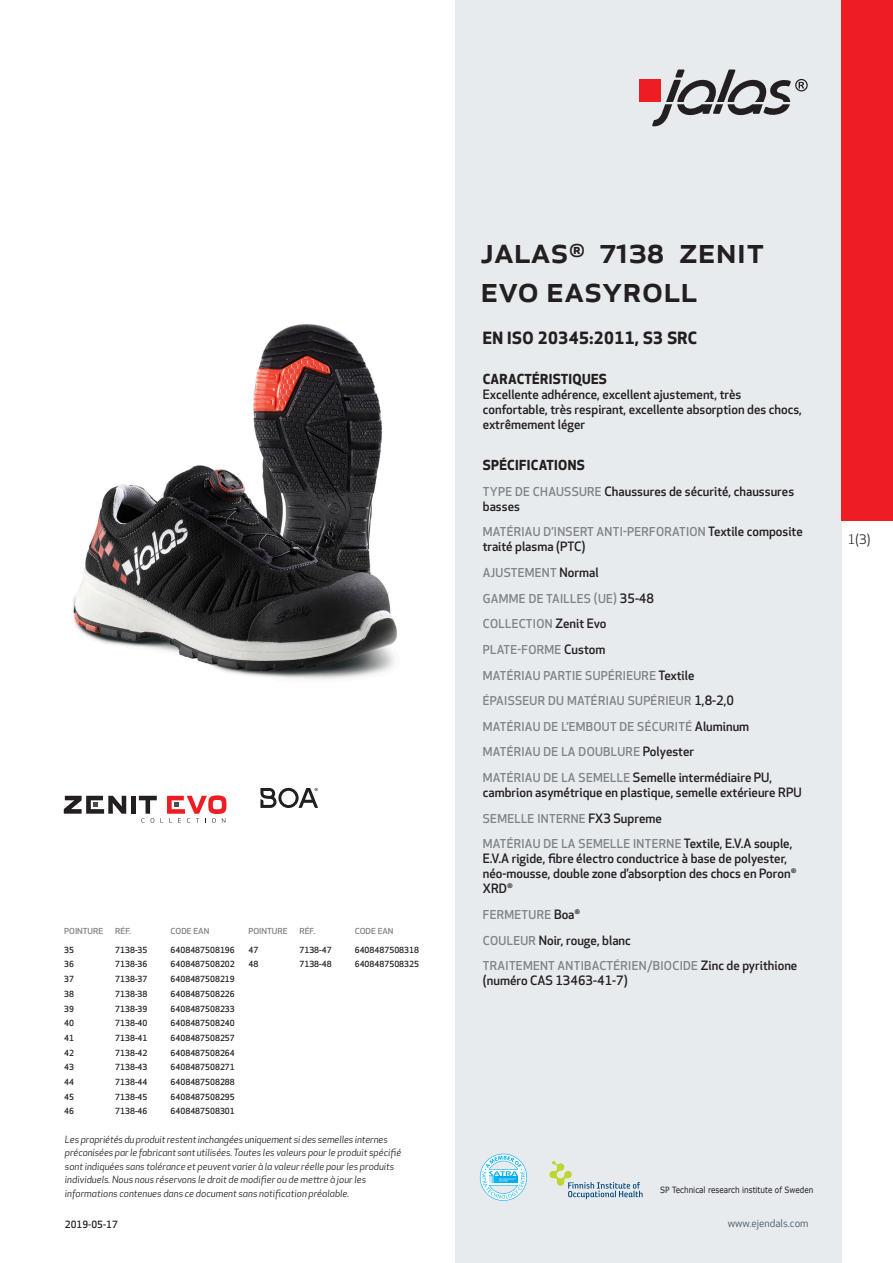
<style>
.page{position:relative;width:893px;height:1263px;background:#fff}
.page>*{position:absolute;margin:0;border:0;box-sizing:border-box;transform-origin:0 0}
.prodname{font:500 36px/39px "Apex New";color:#231f20}
.Funktion_body{font:700 16.5px "Apex New";letter-spacing:.025em;color:#231f20}
.Funktion_body-2{font:700 13.5px "Apex New";letter-spacing:.025em;color:#231f20}
.t1{font:12.75px "Apex New";color:#231f20}
.Funktion_body-3{font:500 12.6px/15px "Apex New";color:#231f20}
.Funktion_body-4{font:500 12px "Apex New";letter-spacing:.025em;color:#808285}
.t2{font:10.5px "Apex New";color:#405968}
.t3{font:italic 9.75px/13.5px "Apex New";color:#231f20}
.Sidfot_datum{font:500 9.75px "Apex New";color:#231f20}
.t4{font:8.55px "Verdana";color:#231f20;scale:.85 1}
.ArticleTable_body{font:500 8.25px "Apex New";color:#231f20}
.ArticeTable_header{font:500 8.1px "Apex New";color:#808285;scale:1.06 1}
.s1{font-size:12px;color:#808285}
.s2{font-size:12.6px;color:#231f20}
</style>
<div class="page">
<div style="left:455px;top:0;width:387px;height:1263px;background:#e8ebee"></div>
<svg style="left:549px;top:1161px;width:94px;height:38px"></svg>
<svg style="left:480px;top:1154px;width:47px;height:47px"></svg>
<div style="left:639px;top:80px;width:22px;height:22px;background:#ee1d23"></div>
<svg style="left:652px;top:70px;width:156px;height:56px"></svg>
<div style="left:842px;top:0;width:51px;height:520px;background:#ee1d23"></div>
<img style="left:73px;top:324px;width:324px;height:355px">
<hr style="left:131px;top:796px;width:4px;height:18px;background:#231f20">
<svg style="left:64px;top:796px;width:62px;height:18px"></svg>
<svg style="left:139px;top:795px;width:87px;height:28px"></svg>
<svg style="left:260px;top:788px;width:58px;height:20px"></svg>
<p class="ArticeTable_header" style="left:64px;top:925px;width:38px">POINTURE</p>
<p class="ArticeTable_header" style="left:115px;top:925px;width:16px">RÉF.</p>
<p class="ArticeTable_header" style="left:171px;top:925px;width:38px">CODE EAN</p>
<p class="ArticleTable_body" style="left:64px;top:944px;width:11px">35</p>
<p class="ArticleTable_body" style="left:115px;top:944px;width:34px">7138-35</p>
<p class="ArticleTable_body" style="left:171px;top:944px;width:66px">6408487508196</p>
<p class="ArticleTable_body" style="left:64px;top:959px;width:11px">36</p>
<p class="ArticleTable_body" style="left:115px;top:959px;width:34px">7138-36</p>
<p class="ArticleTable_body" style="left:171px;top:959px;width:66px">6408487508202</p>
<p class="ArticleTable_body" style="left:64px;top:973px;width:11px">37</p>
<p class="ArticleTable_body" style="left:115px;top:973px;width:34px">7138-37</p>
<p class="ArticleTable_body" style="left:171px;top:973px;width:66px">6408487508219</p>
<p class="ArticleTable_body" style="left:64px;top:988px;width:11px">38</p>
<p class="ArticleTable_body" style="left:115px;top:988px;width:34px">7138-38</p>
<p class="ArticleTable_body" style="left:171px;top:988px;width:66px">6408487508226</p>
<p class="ArticleTable_body" style="left:64px;top:1003px;width:11px">39</p>
<p class="ArticleTable_body" style="left:115px;top:1003px;width:34px">7138-39</p>
<p class="ArticleTable_body" style="left:171px;top:1003px;width:66px">6408487508233</p>
<p class="ArticleTable_body" style="left:64px;top:1018px;width:11px">40</p>
<p class="ArticleTable_body" style="left:115px;top:1018px;width:34px">7138-40</p>
<p class="ArticleTable_body" style="left:171px;top:1018px;width:66px">6408487508240</p>
<p class="ArticleTable_body" style="left:64px;top:1032px;width:11px">41</p>
<p class="ArticleTable_body" style="left:115px;top:1032px;width:34px">7138-41</p>
<p class="ArticleTable_body" style="left:171px;top:1032px;width:66px">6408487508257</p>
<p class="ArticleTable_body" style="left:64px;top:1047px;width:11px">42</p>
<p class="ArticleTable_body" style="left:115px;top:1047px;width:34px">7138-42</p>
<p class="ArticleTable_body" style="left:171px;top:1047px;width:66px">6408487508264</p>
<p class="ArticleTable_body" style="left:64px;top:1062px;width:11px">43</p>
<p class="ArticleTable_body" style="left:115px;top:1062px;width:34px">7138-43</p>
<p class="ArticleTable_body" style="left:171px;top:1062px;width:66px">6408487508271</p>
<p class="ArticleTable_body" style="left:64px;top:1076px;width:11px">44</p>
<p class="ArticleTable_body" style="left:115px;top:1076px;width:34px">7138-44</p>
<p class="ArticleTable_body" style="left:171px;top:1076px;width:66px">6408487508288</p>
<p class="ArticleTable_body" style="left:64px;top:1091px;width:11px">45</p>
<p class="ArticleTable_body" style="left:115px;top:1091px;width:34px">7138-45</p>
<p class="ArticleTable_body" style="left:171px;top:1091px;width:66px">6408487508295</p>
<p class="ArticleTable_body" style="left:64px;top:1106px;width:11px">46</p>
<p class="ArticleTable_body" style="left:115px;top:1106px;width:34px">7138-46</p>
<p class="ArticleTable_body" style="left:171px;top:1106px;width:66px">6408487508301</p>
<p class="ArticeTable_header" style="left:248px;top:925px;width:38px">POINTURE</p>
<p class="ArticeTable_header" style="left:299px;top:925px;width:16px">RÉF.</p>
<p class="ArticeTable_header" style="left:355px;top:925px;width:38px">CODE EAN</p>
<p class="ArticleTable_body" style="left:248px;top:944px;width:11px">47</p>
<p class="ArticleTable_body" style="left:299px;top:944px;width:34px">7138-47</p>
<p class="ArticleTable_body" style="left:355px;top:944px;width:66px">6408487508318</p>
<p class="ArticleTable_body" style="left:248px;top:959px;width:11px">48</p>
<p class="ArticleTable_body" style="left:299px;top:959px;width:34px">7138-48</p>
<p class="ArticleTable_body" style="left:355px;top:959px;width:66px">6408487508325</p>
<p class="t3" style="left:65px;top:1132px;width:338px">Les propriétés du produit restent inchangées uniquement si des semelles internes préconisées par le fabricant sont utilisées. Toutes les valeurs pour le produit spécifié sont indiquées sans tolérance et peuvent varier à la valeur réelle pour les produits individuels. Nous nous réservons le droit de modifier ou de mettre à jour les informations contenues dans ce document sans notification préalable.</p>
<p class="Sidfot_datum" style="left:65px;top:1218px;width:54px">2019-05-17</p>
<p class="prodname" style="left:480px;top:230px;width:285px">JALAS<sup>®</sup> 7138 Zenit<br>Evo Easyroll</p>
<p class="Funktion_body" style="left:483px;top:326px;width:216px">EN ISO 20345:2011, S3 SRC</p>
<p class="Funktion_body-2" style="left:483px;top:370px;width:126px">CARACTÉRISTIQUES</p>
<p class="Funktion_body-3" style="left:483px;top:387px;width:321px">Excellente adhérence, excellent ajustement, très confortable, très respirant, excellente absorption des chocs, extrêmement léger</p>
<p class="Funktion_body-2" style="left:483px;top:455px;width:103px">SPÉCIFICATIONS</p>
<p class="Funktion_body-3" style="left:483px;top:483px;width:313px"><span class="s1">TYPE DE CHAUSSURE</span> Chaussures de sécurité, chaussures basses</p>
<p class="Funktion_body-4" style="left:483px;top:524px;width:321px">MATÉRIAU D’INSERT ANTI-PERFORATION <span class="s2">Textile composite</span></p>
<p class="Funktion_body-3" style="left:483px;top:539px;width:104px">traité plasma (PTC)</p>
<p class="Funktion_body-4" style="left:483px;top:565px;width:117px">AJUSTEMENT <span class="s2">Normal</span></p>
<p class="Funktion_body-4" style="left:483px;top:590px;width:173px">GAMME DE TAILLES (UE) <span class="s2">35-48</span></p>
<p class="Funktion_body-4" style="left:483px;top:616px;width:125px">COLLECTION <span class="s2">Zenit Evo</span></p>
<p class="Funktion_body-4" style="left:483px;top:641px;width:124px">PLATE-FORME <span class="s2">Custom</span></p>
<p class="Funktion_body-4" style="left:483px;top:667px;width:213px">MATÉRIAU PARTIE SUPÉRIEURE <span class="s2">Textile</span></p>
<p class="Funktion_body-4" style="left:483px;top:693px;width:253px">ÉPAISSEUR DU MATÉRIAU SUPÉRIEUR <span class="s2">1,8-2,0</span></p>
<p class="Funktion_body-4" style="left:483px;top:718px;width:268px">MATÉRIAU DE L’EMBOUT DE SÉCURITÉ <span class="s2">Aluminum</span></p>
<p class="Funktion_body-4" style="left:483px;top:744px;width:213px">MATÉRIAU DE LA DOUBLURE <span class="s2">Polyester</span></p>
<p class="Funktion_body-3" style="left:483px;top:770px;width:320px"><span class="s1">MATÉRIAU DE LA SEMELLE</span> Semelle intermédiaire PU, cambrion asymétrique en plastique, semelle extérieure RPU</p>
<p class="Funktion_body-4" style="left:483px;top:810px;width:180px">SEMELLE INTERNE <span class="s2">FX3 Supreme</span></p>
<p class="Funktion_body-4" style="left:483px;top:836px;width:311px">MATÉRIAU DE LA SEMELLE INTERNE <span class="s2">Textile, E.V.A souple,</span></p>
<p class="Funktion_body-3" style="left:483px;top:851px;width:315px">E.V.A rigide, fibre électro conductrice à base de polyester, néo-mousse, double zone d’absorption des chocs en Poron<sup>®<br></sup>XRD<sup>®</sup></p>
<p class="Funktion_body-4" style="left:483px;top:906px;width:99px">FERMETURE <span class="s2">Boa</span><sup>®</sup></p>
<p class="Funktion_body-3" style="left:483px;top:932px;width:150px"><span class="s1">COULEUR</span> Noir, rouge, blanc</p>
<p class="Funktion_body-4" style="left:483px;top:958px;width:316px">TRAITEMENT ANTIBACTÉRIEN/BIOCIDE <span class="s2">Zinc de pyrithione</span></p>
<p class="Funktion_body-3" style="left:483px;top:973px;width:146px">(numéro CAS 13463-41-7)</p>
<p class="t1" style="left:848px;top:531px;width:24px">1(3)</p>
<p class="t4" style="left:660px;top:1184px;width:182px">SP Technical research institute of Sweden</p>
<p class="t2" style="left:728px;top:1217px;width:82px">www.ejendals.com</p>
</div>
